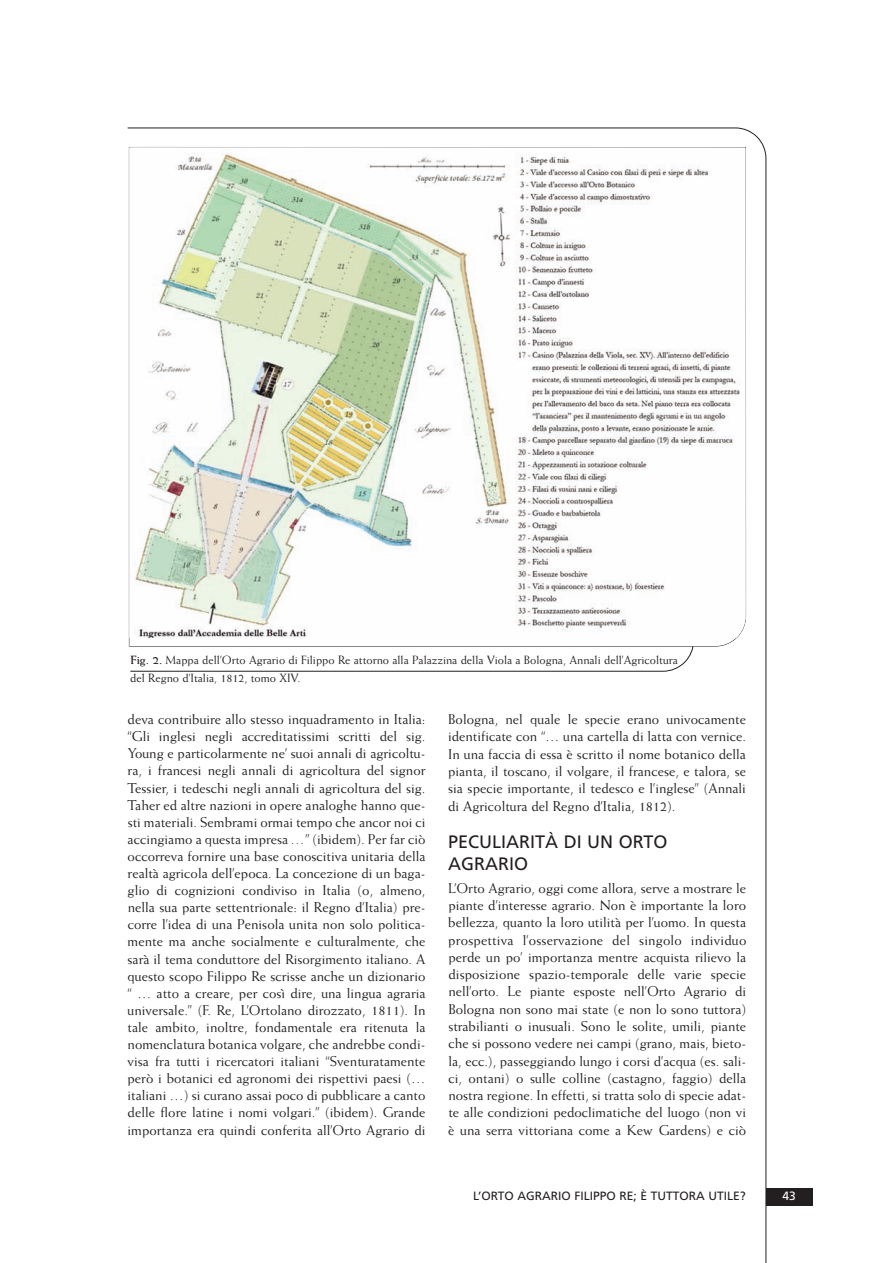
<style>
.page{position:relative;width:893px;height:1263px;background:#fff}
.page>*{position:absolute;margin:0;border:0;box-sizing:border-box;transform-origin:0 0}
.t1{font:18px/21.8px "Frutiger";color:#231f20}
.t2{font:14.25px/17.1px "Weiss";color:#231f20;text-align:justify}
.t3{font:12px/18px "Weiss";color:#231f20}
.t4{font:12px "Frutiger";color:#231f20}
.t5{font:12px "Frutiger";color:#fff}
.s1{font-weight:700}
.s2{font-style:italic}
</style>
<div class="page">
<div style="left:765px;top:1189px;width:47px;height:17px;background:#231f20"></div>
<svg style="left:130px;top:646px;width:564px;height:26px"></svg>
<img style="left:129px;top:147px;width:616px;height:491px">
<p class="t3" style="left:130px;top:652px;width:549px"><span class="s1">Fig. 2.</span> Mappa dell’Orto Agrario di Filippo Re attorno alla Palazzina della Viola a Bologna, Annali dell’Agricoltura del Regno d’Italia, 1812, tomo XIV.</p>
<p class="t2" style="left:127px;top:712px;width:299px">deva contribuire allo stesso inquadramento in Italia: “Gli inglesi negli accreditatissimi scritti del sig.<br>Young e particolarmente ne’ suoi annali di agricoltu&shy;ra, i francesi negli annali di agricoltura del signor Tessier, i tedeschi negli annali di agricoltura del sig.<br>Taher ed altre nazioni in opere analoghe hanno que&shy;sti materiali. Sembrami ormai tempo che ancor noi ci accingiamo a questa impresa <span class="s2">…</span>” (ibidem). Per far ciò occorreva fornire una base conoscitiva unitaria della realtà agricola dell’epoca. La concezione di un baga&shy;glio di cognizioni condiviso in Italia (o, almeno, nella sua parte settentrionale: il Regno d’Italia) pre&shy;corre l’idea di una Penisola unita non solo politica&shy;mente ma anche socialmente e culturalmente, che sarà il tema conduttore del Risorgimento italiano. A questo scopo Filippo Re scrisse anche un dizionario “ … atto a creare, per così dire, una lingua agraria universale.” (F. Re, L’Ortolano dirozzato, 1811). In tale ambito, inoltre, fondamentale era ritenuta la nomenclatura botanica volgare, che andrebbe condi&shy;visa fra tutti i ricercatori italiani “Sventuratamente però i botanici ed agronomi dei rispettivi paesi (… italiani …) si curano assai poco di pubblicare a canto delle flore latine i nomi volgari.” (ibidem). Grande importanza era quindi conferita all’Orto Agrario di</p>
<p class="t2" style="left:448px;top:712px;width:299px">Bologna, nel quale le specie erano univocamente identificate con “… una cartella di latta con vernice.<br>In una faccia di essa è scritto il nome botanico della pianta, il toscano, il volgare, il francese, e talora, se sia specie importante, il tedesco e l’inglese” (Annali di Agricoltura del Regno d’Italia, 1812).</p>
<p class="t1" style="left:448px;top:832px;width:220px">PECULIARITÀ DI UN ORTO<br>AGRARIO</p>
<p class="t2" style="left:448px;top:880px;width:299px">L’Orto Agrario, oggi come allora, serve a mostrare le piante d’interesse agrario. Non è importante la loro bellezza, quanto la loro utilità per l’uomo. In questa prospettiva l’osservazione del singolo individuo perde un po’ importanza mentre acquista rilievo la disposizione spazio-temporale delle varie specie nell’orto. Le piante esposte nell’Orto Agrario di Bologna non sono mai state (e non lo sono tuttora) strabilianti o inusuali. Sono le solite, umili, piante che si possono vedere nei campi (grano, mais, bieto&shy;la, ecc.), passeggiando lungo i corsi d’acqua (es. sali&shy;ci, ontani) o sulle colline (castagno, faggio) della nostra regione. In effetti, si tratta solo di specie adat&shy;te alle condizioni pedoclimatiche del luogo (non vi è una serra vittoriana come a Kew Gardens) e ciò</p>
<p class="t4" style="left:473px;top:1191px;width:274px">L’ORTO AGRARIO FILIPPO RE; È TUTTORA UTILE?</p>
<p class="t5" style="left:782px;top:1191px;width:15px">43</p>
</div>
